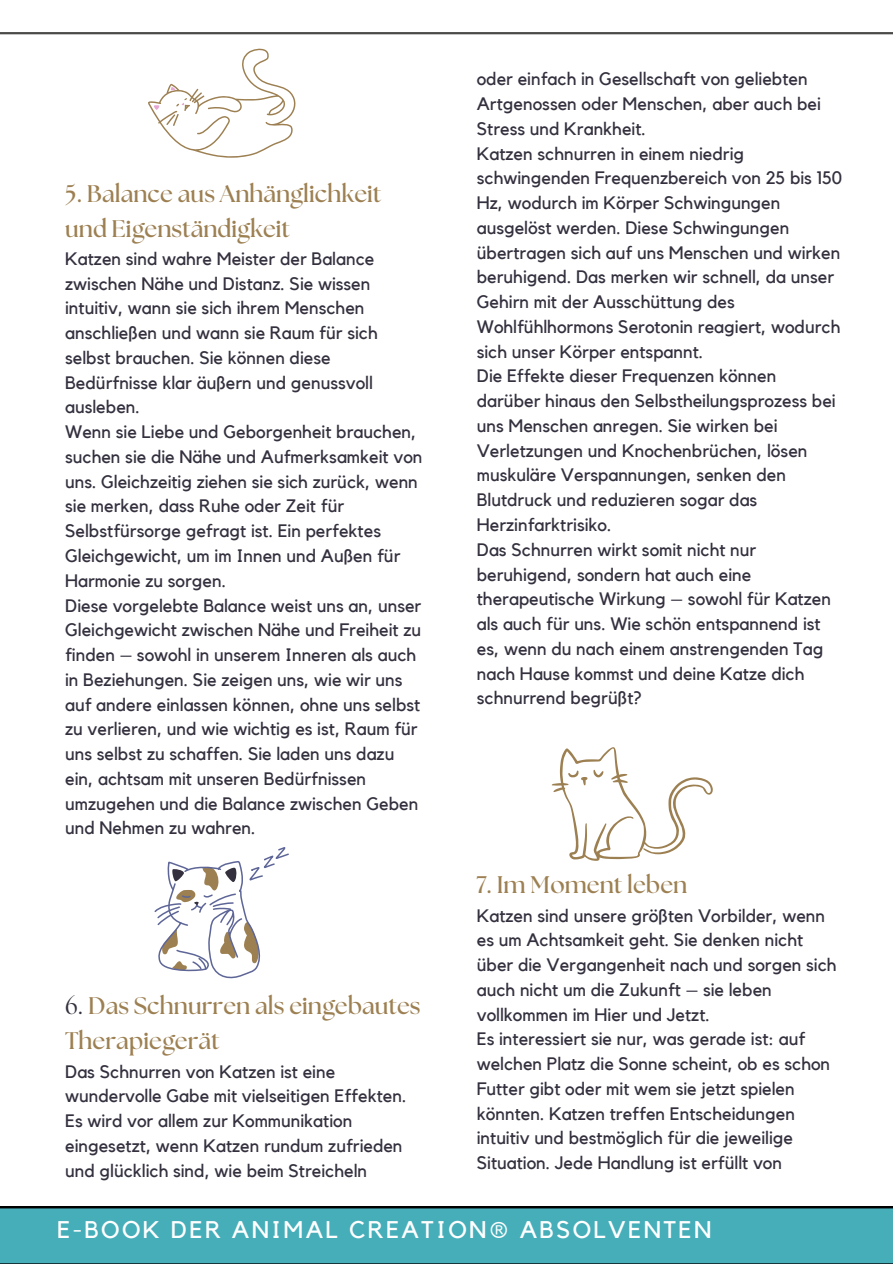
<style>
.page{position:relative;width:893px;height:1264px;background:#fff}
.page>*{position:absolute;margin:0;border:0;box-sizing:border-box;transform-origin:0 0}
.t1{font:700 24px/34.8px "The Seasons";color:#9d8052}
.t2{font:24px "Kollektif";letter-spacing:.1em;color:#fff}
.t3{font:18px/24.8px "Kollektif";color:#34303e}
.s1{font-weight:400;color:#34303e}
</style>
<div class="page">
<hr style="left:0;top:32px;width:892px;height:2px;background:#4a4a48">
<div style="left:0;top:1206px;width:892px;height:57px;background:#46aeb9"></div>
<svg style="left:148px;top:49px;width:147px;height:109px"></svg>
<svg style="left:154px;top:847px;width:135px;height:132px"></svg>
<svg style="left:551px;top:747px;width:161px;height:113px"></svg>
<h1 class="t1" style="left:65px;top:176px;width:318px">5. Balance aus Anhänglichkeit und Eigenständigkeit</h1>
<p class="t3" style="left:65px;top:246px;width:359px">Katzen sind wahre Meister der Balance zwischen Nähe und Distanz. Sie wissen intuitiv, wann sie sich ihrem Menschen anschließen und wann sie Raum für sich selbst brauchen. Sie können diese Bedürfnisse klar äußern und genussvoll ausleben.<br>Wenn sie Liebe und Geborgenheit brauchen, suchen sie die Nähe und Aufmerksamkeit von uns. Gleichzeitig ziehen sie sich zurück, wenn sie merken, dass Ruhe oder Zeit für Selbstfürsorge gefragt ist. Ein perfektes Gleichgewicht, um im Innen und Außen für Harmonie zu sorgen.<br>Diese vorgelebte Balance weist uns an, unser Gleichgewicht zwischen Nähe und Freiheit zu finden – sowohl in unserem Inneren als auch in Beziehungen. Sie zeigen uns, wie wir uns auf andere einlassen können, ohne uns selbst zu verlieren, und wie wichtig es ist, Raum für uns selbst zu schaffen. Sie laden uns dazu ein, achtsam mit unseren Bedürfnissen umzugehen und die Balance zwischen Geben und Nehmen zu wahren.</p>
<h1 class="t1" style="left:65px;top:988px;width:357px"><span class="s1">6.</span> Das Schnurren als eingebautes<br>Therapiegerät</h1>
<p class="t3" style="left:65px;top:1058px;width:342px">Das Schnurren von Katzen ist eine wundervolle Gabe mit vielseitigen Effekten.<br>Es wird vor allem zur Kommunikation eingesetzt, wenn Katzen rundum zufrieden und glücklich sind, wie beim Streicheln</p>
<p class="t3" style="left:476px;top:67px;width:367px">oder einfach in Gesellschaft von geliebten Artgenossen oder Menschen, aber auch bei Stress und Krankheit.<br>Katzen schnurren in einem niedrig schwingenden Frequenzbereich von 25 bis 150<br>Hz, wodurch im Körper Schwingungen ausgelöst werden. Diese Schwingungen übertragen sich auf uns Menschen und wirken beruhigend. Das merken wir schnell, da unser Gehirn mit der Ausschüttung des Wohlfühlhormons Serotonin reagiert, wodurch sich unser Körper entspannt.<br>Die Effekte dieser Frequenzen können darüber hinaus den Selbstheilungsprozess bei uns Menschen anregen. Sie wirken bei Verletzungen und Knochenbrüchen, lösen muskuläre Verspannungen, senken den Blutdruck und reduzieren sogar das Herzinfarktrisiko.<br>Das Schnurren wirkt somit nicht nur beruhigend, sondern hat auch eine therapeutische Wirkung – sowohl für Katzen als auch für uns. Wie schön entspannend ist es, wenn du nach einem anstrengenden Tag nach Hause kommst und deine Katze dich schnurrend begrüßt?</p>
<h1 class="t1" style="left:476px;top:867px;width:212px">7. Im Moment leben</h1>
<p class="t3" style="left:476px;top:902px;width:361px">Katzen sind unsere größten Vorbilder, wenn es um Achtsamkeit geht. Sie denken nicht über die Vergangenheit nach und sorgen sich auch nicht um die Zukunft – sie leben vollkommen im Hier und Jetzt.<br>Es interessiert sie nur, was gerade ist: auf welchen Platz die Sonne scheint, ob es schon Futter gibt oder mit wem sie jetzt spielen könnten. Katzen treffen Entscheidungen intuitiv und bestmöglich für die jeweilige Situation. Jede Handlung ist erfüllt von</p>
<h1 class="t2" style="left:57px;top:1215px;width:655px">E-BOOK DER ANIMAL CREATION® ABSOLVENTEN</h1>
</div>
